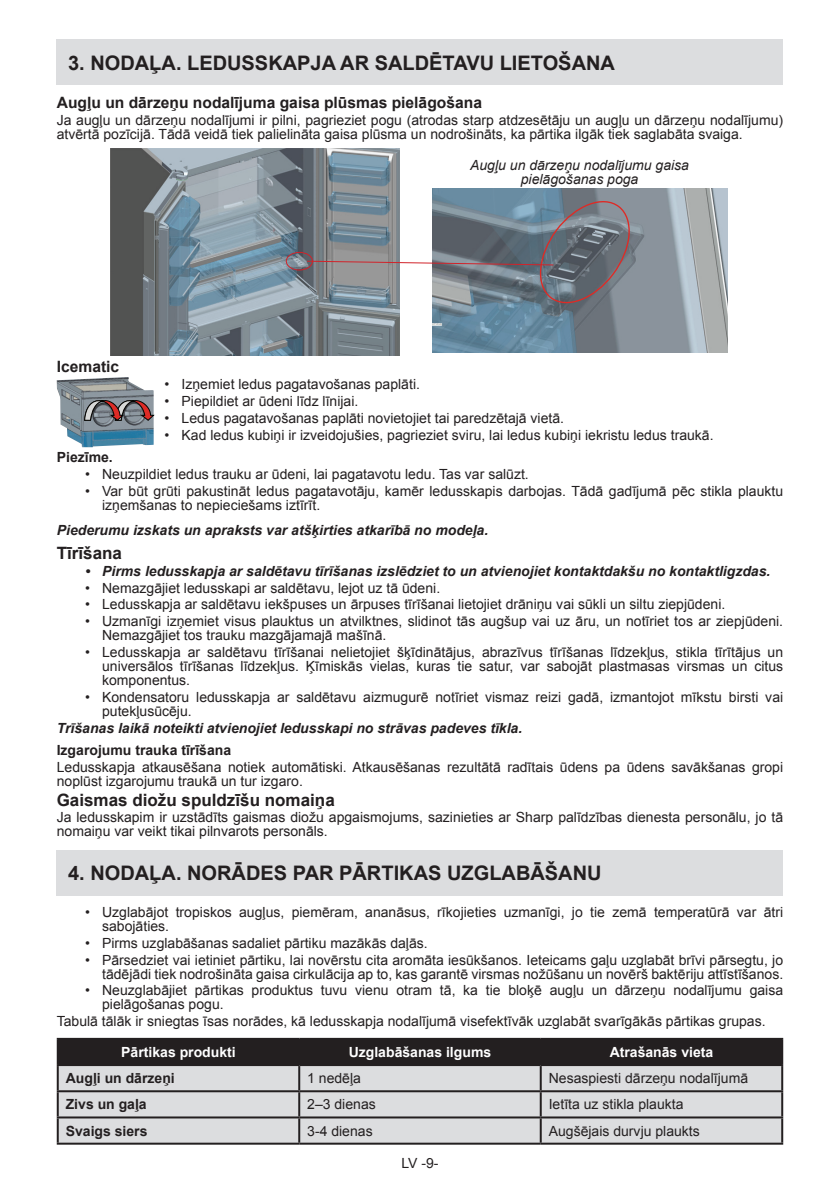
<style>
.page{position:relative;width:840px;height:1191px;background:#fff}
.page>*{position:absolute;margin:0;border:0;box-sizing:border-box;transform-origin:0 0}
.BASLIK_1_GOLGE{font:700 20px "Arial";color:#231f20}
.BASLIK_1{font:700 20px "Arial";color:#231f20}
.BASLIK_2{font:700 17px "Arial";color:#231f20}
.BASLIK_3{font:700 15.6px "Arial";color:#231f20}
.Madde_noktali{font:14px/14px "Arial";color:#231f20}
.paragraf_yazi{font:14px/14px "Arial";color:#231f20}
.paragraf_yazi-2{font:italic 700 14px "Arial";color:#231f20}
.Madde_noktali-2{font:italic 700 14px "Arial";color:#231f20}
.paragraf_yazi-3{font:700 14px "Arial";color:#fff}
.paragraf_yazi-4{font:italic 14px/14px "Arial";color:#231f20;text-align:center}
.paragraf_yazi-5{font:700 14px "Arial";color:#231f20}
.Paragraf_Baslik{font:700 14px "Arial";color:#231f20}
</style>
<div class="page">
<div style="left:57px;top:40px;width:725px;height:45px;background:#dcdddf"></div>
<img style="left:432px;top:188px;width:295px;height:164px">
<img style="left:111px;top:149px;width:288px;height:206px">
<div style="left:286px;top:252px;width:26px;height:18px;border:1px solid #d1232a;border-radius:50%"></div>
<svg style="left:306px;top:195px;width:328px;height:116px;background:#828a93"></svg>
<div style="left:57px;top:850px;width:725px;height:45px;background:#dcdddf"></div>
<div style="left:59px;top:1039px;width:721px;height:25px;background:#231f20"></div>
<div style="left:59px;top:1066px;width:721px;height:76px;background:#dcdddf"></div>
<hr style="left:57px;top:1037px;width:242px;height:2px;background:#231f20">
<hr style="left:57px;top:1039px;width:2px;height:25px;background:#231f20">
<hr style="left:299px;top:1037px;width:241px;height:2px;background:#231f20">
<hr style="left:298px;top:1039px;width:2px;height:25px;background:#231f20">
<hr style="left:540px;top:1037px;width:242px;height:2px;background:#231f20">
<hr style="left:539px;top:1039px;width:2px;height:25px;background:#231f20">
<hr style="left:780px;top:1039px;width:2px;height:25px;background:#231f20">
<hr style="left:57px;top:1064px;width:242px;height:2px;background:#231f20">
<hr style="left:57px;top:1066px;width:2px;height:24px;background:#231f20">
<hr style="left:299px;top:1064px;width:241px;height:2px;background:#231f20">
<hr style="left:298px;top:1066px;width:2px;height:24px;background:#231f20">
<hr style="left:540px;top:1064px;width:242px;height:2px;background:#231f20">
<hr style="left:539px;top:1066px;width:2px;height:24px;background:#231f20">
<hr style="left:780px;top:1066px;width:2px;height:24px;background:#231f20">
<hr style="left:57px;top:1090px;width:242px;height:2px;background:#231f20">
<hr style="left:57px;top:1092px;width:2px;height:24px;background:#231f20">
<hr style="left:299px;top:1090px;width:241px;height:2px;background:#231f20">
<hr style="left:298px;top:1092px;width:2px;height:24px;background:#231f20">
<hr style="left:540px;top:1090px;width:242px;height:2px;background:#231f20">
<hr style="left:539px;top:1092px;width:2px;height:24px;background:#231f20">
<hr style="left:780px;top:1092px;width:2px;height:24px;background:#231f20">
<hr style="left:57px;top:1116px;width:242px;height:2px;background:#231f20">
<hr style="left:57px;top:1118px;width:2px;height:24px;background:#231f20">
<hr style="left:299px;top:1116px;width:241px;height:2px;background:#231f20">
<hr style="left:298px;top:1118px;width:2px;height:24px;background:#231f20">
<hr style="left:540px;top:1116px;width:242px;height:2px;background:#231f20">
<hr style="left:539px;top:1118px;width:2px;height:24px;background:#231f20">
<hr style="left:780px;top:1118px;width:2px;height:24px;background:#231f20">
<hr style="left:57px;top:1142px;width:242px;height:2px;background:#231f20">
<hr style="left:299px;top:1142px;width:241px;height:2px;background:#231f20">
<hr style="left:540px;top:1142px;width:242px;height:2px;background:#231f20">
<img style="left:57px;top:377px;width:96px;height:70px">
<svg style="left:84px;top:387px;width:70px;height:34px;background:#837c80"></svg>
<p class="BASLIK_1_GOLGE" style="left:68px;top:49px;width:548px">3. NODAĻA. LEDUSSKAPJA AR SALDĒTAVU LIETOŠANA</p>
<p class="BASLIK_3" style="left:57px;top:92px;width:426px">Augļu un dārzeņu nodalījuma gaisa plūsmas pielāgošana</p>
<p class="paragraf_yazi" style="left:57px;top:113px;width:727px">Ja augļu un dārzeņu nodalījumi ir pilni, pagrieziet pogu (atrodas starp atdzesētāju un augļu un dārzeņu nodalījumu) atvērtā pozīcijā. Tādā veidā tiek palielināta gaisa plūsma un nodrošināts, ka pārtika ilgāk tiek saglabāta svaiga.</p>
<p class="paragraf_yazi-4" style="left:470px;top:159px;width:220px">Augļu un dārzeņu nodalījumu gaisa pielāgošanas poga</p>
<p class="BASLIK_3" style="left:57px;top:356px;width:64px">Icematic</p>
<p class="Madde_noktali" style="left:164px;top:377px;width:257px">• Izņemiet ledus pagatavošanas paplāti.</p>
<p class="Madde_noktali" style="left:164px;top:394px;width:195px">• Piepildiet ar ūdeni līdz līnijai.</p>
<p class="Madde_noktali" style="left:164px;top:411px;width:401px">• Ledus pagatavošanas paplāti novietojiet tai paredzētajā vietā.</p>
<p class="Madde_noktali" style="left:164px;top:428px;width:550px">• Kad ledus kubiņi ir izveidojušies, pagrieziet sviru, lai ledus kubiņi iekristu ledus traukā.</p>
<p class="Paragraf_Baslik" style="left:57px;top:448px;width:58px">Piezīme.</p>
<p class="Madde_noktali" style="left:85px;top:467px;width:445px">• Neuzpildiet ledus trauku ar ūdeni, lai pagatavotu ledu. Tas var salūzt.</p>
<p class="Madde_noktali" style="left:102px;top:484px;width:682px;text-indent:-17px">• Var būt grūti pakustināt ledus pagatavotāju, kamēr ledusskapis darbojas. Tādā gadījumā pēc stikla plauktu izņemšanas to nepieciešams iztīrīt.</p>
<p class="paragraf_yazi-2" style="left:57px;top:520px;width:433px">Piederumu izskats un apraksts var atšķirties atkarībā no modeļa.</p>
<p class="BASLIK_2" style="left:57px;top:541px;width:67px">Tīrīšana</p>
<p class="Madde_noktali-2" style="left:85px;top:561px;width:686px">• Pirms ledusskapja ar saldētavu tīrīšanas izslēdziet to un atvienojiet kontaktdakšu no kontaktligzdas.</p>
<p class="Madde_noktali" style="left:85px;top:581px;width:356px">• Nemazgājiet ledusskapi ar saldētavu, lejot uz tā ūdeni.</p>
<p class="Madde_noktali" style="left:85px;top:597px;width:641px">• Ledusskapja ar saldētavu iekšpuses un ārpuses tīrīšanai lietojiet drāniņu vai sūkli un siltu ziepjūdeni.</p>
<p class="Madde_noktali" style="left:102px;top:614px;width:682px;text-indent:-17px">• Uzmanīgi izņemiet visus plauktus un atvilktnes, slidinot tās augšup vai uz āru, un notīriet tos ar ziepjūdeni.<br>Nemazgājiet tos trauku mazgājamajā mašīnā.</p>
<p class="Madde_noktali" style="left:102px;top:645px;width:682px;text-align:justify;text-indent:-17px">• Ledusskapja ar saldētavu tīrīšanai nelietojiet šķīdinātājus, abrazīvus tīrīšanas līdzekļus, stikla tīrītājus un universālos tīrīšanas līdzekļus. Ķīmiskās vielas, kuras tie satur, var sabojāt plastmasas virsmas un citus komponentus.</p>
<p class="Madde_noktali" style="left:102px;top:690px;width:682px;text-indent:-17px">• Kondensatoru ledusskapja ar saldētavu aizmugurē notīriet vismaz reizi gadā, izmantojot mīkstu birsti vai putekļusūcēju.</p>
<p class="paragraf_yazi-2" style="left:57px;top:718px;width:467px">Trīšanas laikā noteikti atvienojiet ledusskapi no strāvas padeves tīkla.</p>
<p class="Paragraf_Baslik" style="left:57px;top:741px;width:176px">Izgarojumu trauka tīrīšana</p>
<p class="paragraf_yazi" style="left:57px;top:760px;width:727px">Ledusskapja atkausēšana notiek automātiski. Atkausēšanas rezultātā radītais ūdens pa ūdens savākšanas gropi noplūst izgarojumu traukā un tur izgaro.</p>
<p class="BASLIK_2" style="left:57px;top:788px;width:279px">Gaismas diožu spuldzīšu nomaiņa</p>
<p class="paragraf_yazi" style="left:57px;top:810px;width:727px">Ja ledusskapim ir uzstādīts gaismas diožu apgaismojums, sazinieties ar Sharp palīdzības dienesta personālu, jo tā nomaiņu var veikt tikai pilnvarots personāls.</p>
<p class="BASLIK_1" style="left:68px;top:859px;width:534px">4. NODAĻA. NORĀDES PAR PĀRTIKAS UZGLABĀŠANU</p>
<p class="Madde_noktali" style="left:102px;top:905px;width:682px;text-indent:-17px">• Uzglabājot tropiskos augļus, piemēram, ananāsus, rīkojieties uzmanīgi, jo tie zemā temperatūrā var ātri sabojāties.</p>
<p class="Madde_noktali" style="left:85px;top:936px;width:344px">• Pirms uzglabāšanas sadaliet pārtiku mazākās daļās.</p>
<p class="Madde_noktali" style="left:85px;top:952px;width:699px;text-align:right">• Pārsedziet vai ietiniet pārtiku, lai novērstu cita aromāta iesūkšanos. Ieteicams gaļu uzglabāt brīvi pārsegtu, jo tādējādi tiek nodrošināta gaisa cirkulācija ap to, kas garantē virsmas nožūšanu un novērš baktēriju attīstīšanos.</p>
<p class="Madde_noktali" style="left:102px;top:983px;width:682px;text-indent:-17px">• Neuzglabājiet pārtikas produktus tuvu vienu otram tā, ka tie bloķē augļu un dārzeņu nodalījumu gaisa pielāgošanas pogu.</p>
<p class="paragraf_yazi" style="left:57px;top:1014px;width:710px">Tabulā tālāk ir sniegtas īsas norādes, kā ledusskapja nodalījumā visefektīvāk uzglabāt svarīgākās pārtikas grupas.</p>
<p class="paragraf_yazi-3" style="left:121px;top:1042px;width:116px">Pārtikas produkti</p>
<p class="paragraf_yazi-3" style="left:348px;top:1042px;width:144px">Uzglabāšanas ilgums</p>
<p class="paragraf_yazi-3" style="left:609px;top:1042px;width:105px">Atrašanās vieta</p>
<p class="paragraf_yazi-5" style="left:66px;top:1069px;width:110px">Augļi un dārzeņi</p>
<p class="paragraf_yazi" style="left:307px;top:1071px;width:55px">1 nedēļa</p>
<p class="paragraf_yazi" style="left:548px;top:1071px;width:201px">Nesaspiesti dārzeņu nodalījumā</p>
<p class="paragraf_yazi-5" style="left:66px;top:1095px;width:82px">Zivs un gaļa</p>
<p class="paragraf_yazi" style="left:307px;top:1097px;width:70px">2–3 dienas</p>
<p class="paragraf_yazi" style="left:548px;top:1097px;width:136px">Ietīta uz stikla plaukta</p>
<p class="paragraf_yazi-5" style="left:66px;top:1121px;width:83px">Svaigs siers</p>
<p class="paragraf_yazi" style="left:307px;top:1123px;width:67px">3-4 dienas</p>
<p class="paragraf_yazi" style="left:548px;top:1123px;width:152px">Augšējais durvju plaukts</p>
<p class="Madde_noktali" style="left:401px;top:1156px;width:39px">LV -9-</p>
</div>
